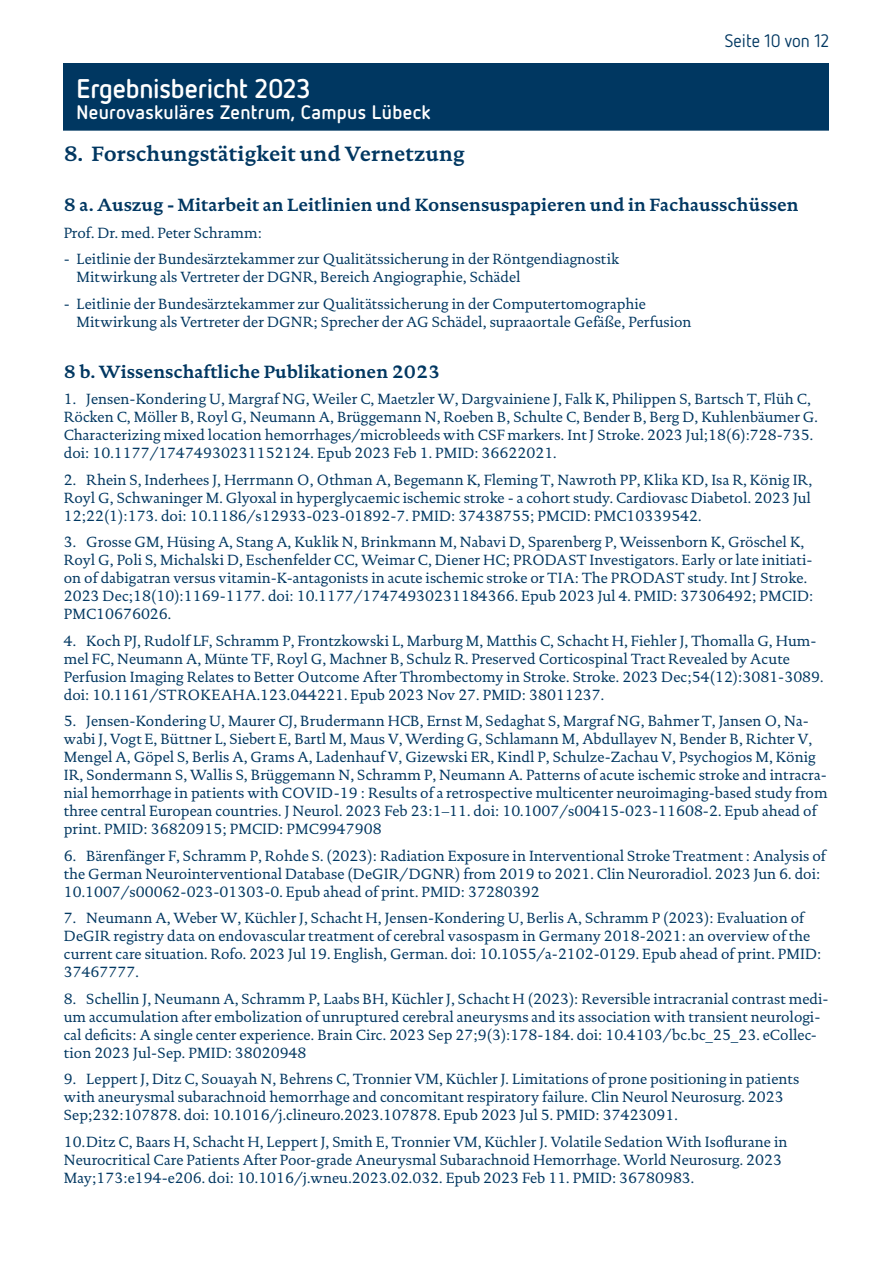
<style>
.page{position:relative;width:893px;height:1263px;background:#fff}
.page>*{position:absolute;margin:0;border:0;box-sizing:border-box;transform-origin:0 0}
.t1{font:700 27px "Netto OT";letter-spacing:-.01em;color:#fff}
.t2{font:700 21px "DTL Documenta TOT";color:#003761}
.t3{font:700 19.5px "Netto OT";letter-spacing:.015em;color:#fff}
.t4{font:700 18px "DTL Documenta TOT";color:#003761}
.t5{font:18px "Netto OT";color:#003761}
.t6{font:15px/18px "DTL Documenta TOT";color:#003761}
</style>
<div class="page">
<div style="left:64px;top:64px;width:765px;height:68px;background:#003761"></div>
<hr style="left:43px;top:131px;width:807px;height:4px;background:#fff">
<h1 class="t1" style="left:77px;top:71px;width:236px">Ergebnisbericht 2023</h1>
<h3 class="t3" style="left:77px;top:100px;width:356px">Neurovaskuläres Zentrum, Campus Lübeck</h3>
<p class="t5" style="left:725px;top:29px;width:106px">Seite 10 von 12</p>
<h2 class="t2" style="left:64px;top:140px;width:402px">8. Forschungstätigkeit und Vernetzung</h2>
<p class="t4" style="left:64px;top:194px;width:736px">8 a. Auszug - Mitarbeit an Leitlinien und Konsensuspapieren und in Fachausschüssen</p>
<p class="t6" style="left:64px;top:224px;width:200px">Prof. Dr. med. Peter Schramm:</p>
<p class="t6" style="left:77px;top:250px;width:544px;text-indent:-13px">- Leitlinie der Bundesärztekammer zur Qualitätssicherung in der Röntgendiagnostik<br>Mitwirkung als Vertreter der DGNR, Bereich Angiographie, Schädel</p>
<p class="t6" style="left:77px;top:295px;width:616px;text-indent:-13px">- Leitlinie der Bundesärztekammer zur Qualitätssicherung in der Computertomographie<br>Mitwirkung als Vertreter der DGNR; Sprecher der AG Schädel, supraaortale Gefäße, Perfusion</p>
<p class="t4" style="left:64px;top:360px;width:378px">8 b. Wissenschaftliche Publikationen 2023</p>
<p class="t6" style="left:64px;top:390px;width:756px">1. Jensen-Kondering U, Margraf NG, Weiler C, Maetzler W, Dargvainiene J, Falk K, Philippen S, Bartsch T, Flüh C, Röcken C, Möller B, Royl G, Neumann A, Brüggemann N, Roeben B, Schulte C, Bender B, Berg D, Kuhlenbäumer G.<br>Characterizing mixed location hemorrhages/microbleeds with CSF markers. Int J Stroke. 2023 Jul;18(6):728-735. doi: 10.1177/17474930231152124. Epub 2023 Feb 1. PMID: 36622021.</p>
<p class="t6" style="left:64px;top:471px;width:750px;text-align:justify">2. Rhein S, Inderhees J, Herrmann O, Othman A, Begemann K, Fleming T, Nawroth PP, Klika KD, Isa R, König IR, Royl G, Schwaninger M. Glyoxal in hyperglycaemic ischemic stroke - a cohort study. Cardiovasc Diabetol. 2023 Jul 12;22(1):173. doi: 10.1186/s12933-023-01892-7. PMID: 37438755; PMCID: PMC10339542.</p>
<p class="t6" style="left:64px;top:533px;width:751px">3. Grosse GM, Hüsing A, Stang A, Kuklik N, Brinkmann M, Nabavi D, Sparenberg P, Weissenborn K, Gröschel K, Royl G, Poli S, Michalski D, Eschenfelder CC, Weimar C, Diener HC; PRODAST Investigators. Early or late initiati&shy;on of dabigatran versus vitamin-K-antagonists in acute ischemic stroke or TIA: The PRODAST study. Int J Stroke.<br>2023 Dec;18(10):1169-1177. doi: 10.1177/17474930231184366. Epub 2023 Jul 4. PMID: 37306492; PMCID:<br>PMC10676026.</p>
<p class="t6" style="left:64px;top:632px;width:761px">4. Koch PJ, Rudolf LF, Schramm P, Frontzkowski L, Marburg M, Matthis C, Schacht H, Fiehler J, Thomalla G, Hum&shy;mel FC, Neumann A, Münte TF, Royl G, Machner B, Schulz R. Preserved Corticospinal Tract Revealed by Acute Perfusion Imaging Relates to Better Outcome After Thrombectomy in Stroke. Stroke. 2023 Dec;54(12):3081-3089. doi: 10.1161/STROKEAHA.123.044221. Epub 2023 Nov 27. PMID: 38011237.</p>
<p class="t6" style="left:64px;top:712px;width:765px">5. Jensen-Kondering U, Maurer CJ, Brudermann HCB, Ernst M, Sedaghat S, Margraf NG, Bahmer T, Jansen O, Na&shy;wabi J, Vogt E, Büttner L, Siebert E, Bartl M, Maus V, Werding G, Schlamann M, Abdullayev N, Bender B, Richter V, Mengel A, Göpel S, Berlis A, Grams A, Ladenhauf V, Gizewski ER, Kindl P, Schulze-Zachau V, Psychogios M, König IR, Sondermann S, Wallis S, Brüggemann N, Schramm P, Neumann A. Patterns of acute ischemic stroke and intracra&shy;nial hemorrhage in patients with COVID-19 : Results of a retrospective multicenter neuroimaging-based study from three central European countries. J Neurol. 2023 Feb 23:1–11. doi: 10.1007/s00415-023-11608-2. Epub ahead of print. PMID: 36820915; PMCID: PMC9947908</p>
<p class="t6" style="left:64px;top:847px;width:763px">6. Bärenfänger F, Schramm P, Rohde S. (2023): Radiation Exposure in Interventional Stroke Treatment : Analysis of the German Neurointerventional Database (DeGIR/DGNR) from 2019 to 2021. Clin Neuroradiol. 2023 Jun 6. doi:<br>10.1007/s00062-023-01303-0. Epub ahead of print. PMID: 37280392</p>
<p class="t6" style="left:64px;top:909px;width:759px">7. Neumann A, Weber W, Küchler J, Schacht H, Jensen-Kondering U, Berlis A, Schramm P (2023): Evaluation of DeGIR registry data on endovascular treatment of cerebral vasospasm in Germany 2018-2021: an overview of the current care situation. Rofo. 2023 Jul 19. English, German. doi: 10.1055/a-2102-0129. Epub ahead of print. PMID:<br>37467777.</p>
<p class="t6" style="left:64px;top:990px;width:766px">8. Schellin J, Neumann A, Schramm P, Laabs BH, Küchler J, Schacht H (2023): Reversible intracranial contrast medi&shy;um accumulation after embolization of unruptured cerebral aneurysms and its association with transient neurologi&shy;cal deficits: A single center experience. Brain Circ. 2023 Sep 27;9(3):178-184. doi: 10.4103/bc.bc_25_23. eCollec&shy;tion 2023 Jul-Sep. PMID: 38020948</p>
<p class="t6" style="left:64px;top:1070px;width:737px">9. Leppert J, Ditz C, Souayah N, Behrens C, Tronnier VM, Küchler J. Limitations of prone positioning in patients with aneurysmal subarachnoid hemorrhage and concomitant respiratory failure. Clin Neurol Neurosurg. 2023<br>Sep;232:107878. doi: 10.1016/j.clineuro.2023.107878. Epub 2023 Jul 5. PMID: 37423091.</p>
<p class="t6" style="left:64px;top:1133px;width:725px">10.Ditz C, Baars H, Schacht H, Leppert J, Smith E, Tronnier VM, Küchler J. Volatile Sedation With Isoflurane in<br>Neurocritical Care Patients After Poor-grade Aneurysmal Subarachnoid Hemorrhage. World Neurosurg. 2023<br>May;173:e194-e206. doi: 10.1016/j.wneu.2023.02.032. Epub 2023 Feb 11. PMID: 36780983.</p>
</div>
